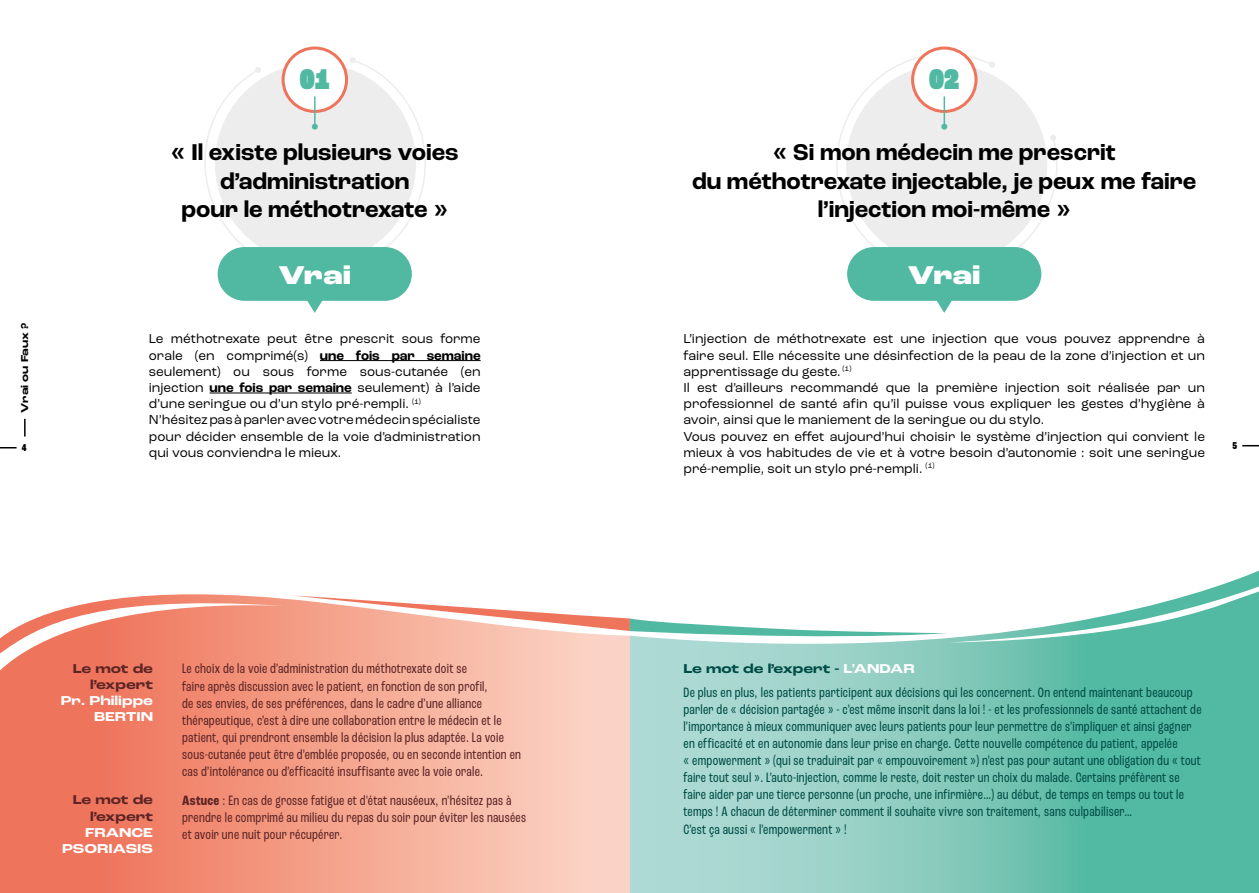
<style>
.page{position:relative;width:1259px;height:893px;background:#fff}
.page>*{position:absolute;margin:0;border:0;box-sizing:border-box;transform-origin:0 0}
.t1{font:800 condensed 30px "Roc Grotesk";color:#51b9a2}
.t2{font:800 expanded 27px "Roc Grotesk";color:#fff}
.t3{font:700 24px/28.8px "Roc Grotesk";color:#000;text-align:center}
.t4{font:condensed 14.25px/17.1px "Roc Grotesk";letter-spacing:.02em;color:#004d46}
.t5{font:condensed 14.25px/17.1px "Roc Grotesk";letter-spacing:.02em;color:#5d2526}
.t6{font:13.5px/16.2px "Roc Grotesk";color:#000}
.t7{font:700 expanded 13.5px/16.2px "Roc Grotesk";color:#fff;text-align:right}
.t8{font:700 expanded 13.5px/16.2px "Roc Grotesk";color:#5d2526;text-align:right}
.t9{font:700 expanded 13.5px "Roc Grotesk";color:#004d46}
.t10{font:700 expanded 10.5px "Roc Grotesk";color:#000}
.t11{font:800 condensed 10.5px "Roc Grotesk";color:#000}
.s1{font-weight:700}
.s2{color:#fff}
</style>
<div class="page">
<svg style="left:0;top:447px;width:17px;height:1px"></svg>
<svg style="left:24px;top:419px;width:2px;height:17px"></svg>
<svg style="left:1242px;top:445px;width:17px;height:1px"></svg>
<svg style="left:0;top:679px;width:630px;height:214px;background:#f39f8a"></svg>
<svg style="left:630px;top:571px;width:629px;height:322px;background:#86cbbd"></svg>
<svg style="left:0;top:583px;width:1259px;height:96px"></svg>
<svg style="left:204px;top:49px;width:222px;height:229px;fill:#ededed"></svg>
<div style="left:283px;top:48px;width:63px;height:63px;background:#fff;border-radius:50%"></div>
<div style="left:282px;top:47px;width:66px;height:66px;border:3px solid #ee745c;border-radius:50%"></div>
<hr style="left:314px;top:96px;width:1px;height:31px;background:#51b9a2">
<svg style="left:312px;top:124px;width:6px;height:6px"></svg>
<hr style="left:320px;top:360px;width:160px;height:1px;background:#000">
<hr style="left:210px;top:393px;width:142px;height:1px;background:#000">
<div style="left:218px;top:247px;width:194px;height:54px;background:#51b9a2;border-radius:27px"></div>
<svg style="left:307px;top:300px;width:15px;height:13px"></svg>
<svg style="left:836px;top:50px;width:222px;height:228px;fill:#ededed"></svg>
<div style="left:912px;top:48px;width:64px;height:63px;background:#fff;border-radius:50%"></div>
<div style="left:911px;top:47px;width:66px;height:66px;border:3px solid #ee745c;border-radius:50%"></div>
<hr style="left:943px;top:96px;width:2px;height:31px;background:#51b9a2">
<svg style="left:941px;top:124px;width:6px;height:6px"></svg>
<div style="left:847px;top:247px;width:194px;height:54px;background:#51b9a2;border-radius:27px"></div>
<svg style="left:936px;top:300px;width:15px;height:13px"></svg>
<h1 class="t1" style="left:300px;top:61px;width:31px">01</h1>
<h1 class="t1" style="left:944px;top:60px;width:16px">5</h1>
<h1 class="t1" style="left:315px;top:60px;width:16px">5</h1>
<h1 class="t1" style="left:929px;top:61px;width:31px">02</h1>
<h3 class="t3" style="left:171px;top:138px;width:289px">« Il existe plusieurs voies d’administration<br>pour le méthotrexate »</h3>
<h2 class="t2" style="left:278px;top:258px;width:74px">Vrai</h2>
<h3 class="t3" style="left:692px;top:138px;width:506px">« Si mon médecin me prescrit<br>du méthotrexate injectable, je peux me faire l’injection moi-même »</h3>
<h2 class="t2" style="left:908px;top:258px;width:74px">Vrai</h2>
<p class="t10" style="left:18px;top:413px;width:92px;rotate:-90deg">Vrai ou Faux ?</p>
<p class="t11" style="left:22px;top:441px;width:6px">4</p>
<p class="t11" style="left:1232px;top:439px;width:6px">5</p>
<p class="t6" style="left:149px;top:331px;width:333px">Le méthotrexate peut être prescrit sous forme orale (en comprimé(s) <span class="s1">une fois par semaine </span>seulement) ou sous forme sous-cutanée (en injection <span class="s1">une fois par semaine</span> seulement) à l’aide d’une seringue ou d’un stylo pré-rempli. <sup>(1)<br></sup>N’hésitez pas à parler avec votre médecin spécialiste pour décider ensemble de la voie d’administration qui vous conviendra le mieux.</p>
<p class="t6" style="left:683px;top:331px;width:523px">L’injection de méthotrexate est une injection que vous pouvez apprendre à faire seul. Elle nécessite une désinfection de la peau de la zone d’injection et un apprentissage du geste. <sup>(1)<br></sup>Il est d’ailleurs recommandé que la première injection soit réalisée par un professionnel de santé afin qu’il puisse vous expliquer les gestes d’hygiène à avoir, ainsi que le maniement de la seringue ou du stylo.<br>Vous pouvez en effet aujourd’hui choisir le système d’injection qui convient le mieux à vos habitudes de vie et à votre besoin d’autonomie : soit une seringue pré-remplie, soit un stylo pré-rempli. <sup>(1)</sup></p>
<p class="t8" style="left:73px;top:661px;width:82px">Le mot de l’expert</p>
<p class="t7" style="left:61px;top:693px;width:94px">Pr. Philippe<br>BERTIN</p>
<p class="t8" style="left:73px;top:792px;width:82px">Le mot de l’expert</p>
<p class="t7" style="left:62px;top:825px;width:92px">FRANCE<br>PSORIASIS</p>
<p class="t5" style="left:182px;top:660px;width:340px">Le choix de la voie d’administration du méthotrexate doit se<br>faire après discussion avec le patient, en fonction de son profil,<br>de ses envies, de ses préférences, dans le cadre d’une alliance thérapeutique, c’est à dire une collaboration entre le médecin et le patient, qui prendront ensemble la décision la plus adaptée. La voie sous-cutanée peut être d’emblée proposée, ou en seconde intention en cas d’intolérance ou d’efficacité insuffisante avec la voie orale.</p>
<p class="t5" style="left:182px;top:792px;width:345px"><span class="s1">Astuce</span> : En cas de grosse fatigue et d'état nauséeux, n'hésitez pas à prendre le comprimé au milieu du repas du soir pour éviter les nausées et avoir une nuit pour récupérer.</p>
<p class="t9" style="left:683px;top:660px;width:233px">Le mot de l’expert - <span class="s2">L'ANDAR</span></p>
<p class="t4" style="left:683px;top:683px;width:519px">De plus en plus, les patients participent aux décisions qui les concernent. On entend maintenant beaucoup parler de « décision partagée » - c’est même inscrit dans la loi ! - et les professionnels de santé attachent de l’importance à mieux communiquer avec leurs patients pour leur permettre de s’impliquer et ainsi gagner en efficacité et en autonomie dans leur prise en charge. Cette nouvelle compétence du patient, appelée<br>« empowerment » (qui se traduirait par « empouvoirement ») n’est pas pour autant une obligation du « tout faire tout seul ». L’auto-injection, comme le reste, doit rester un choix du malade. Certains préfèrent se faire aider par une tierce personne (un proche, une infirmière…) au début, de temps en temps ou tout le temps ! A chacun de déterminer comment il souhaite vivre son traitement, sans culpabiliser…<br>C’est ça aussi « l’empowerment » !</p>
</div>
